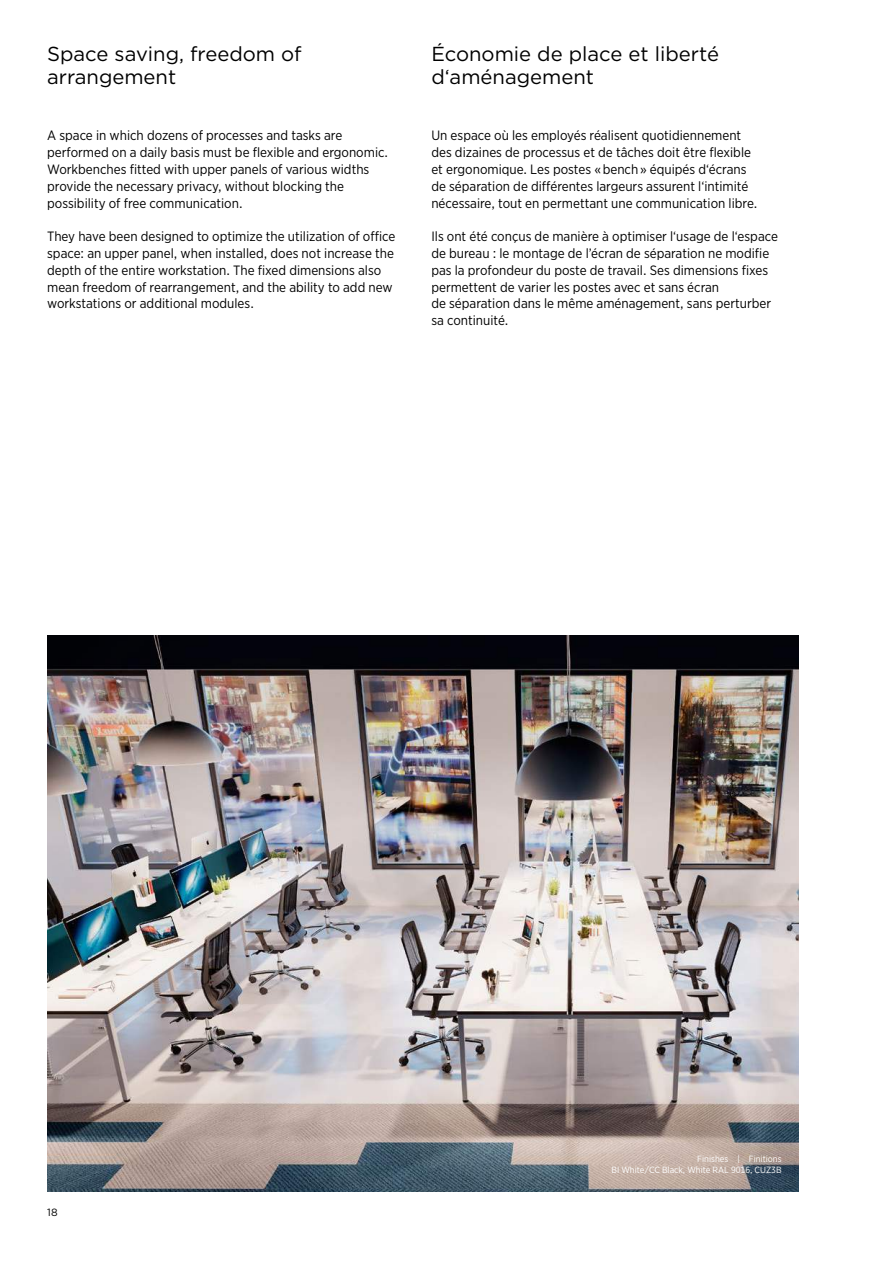
<style>
.page{position:relative;width:893px;height:1263px;background:#fff}
.page>*{position:absolute;margin:0;border:0;box-sizing:border-box;transform-origin:0 0}
.t1{font:20.25px/22.8px "Gotham";color:#000}
.t2{font:13.5px/16.8px "Gotham Narrow";color:#000}
.t3{font:10.5px "Gotham";color:#000}
.t4{font:9px/10.8px "Gotham Narrow";color:#fff;text-align:right}
</style>
<div class="page">
<img style="left:47px;top:635px;width:752px;height:556px">
<h1 class="t1" style="left:47px;top:42px;width:256px">Space saving, freedom of arrangement</h1>
<h1 class="t1" style="left:431px;top:42px;width:289px">Économie de place et liberté d‘aménagement</h1>
<p class="t2" style="left:47px;top:127px;width:342px">A space in which dozens of processes and tasks are performed on a daily basis must be flexible and ergonomic.<br>Workbenches fitted with upper panels of various widths provide the necessary privacy, without blocking the possibility of free communication.</p>
<p class="t2" style="left:47px;top:228px;width:350px">They have been designed to optimize the utilization of office space: an upper panel, when installed, does not increase the depth of the entire workstation. The fixed dimensions also mean freedom of rearrangement, and the ability to add new workstations or additional modules.</p>
<p class="t2" style="left:431px;top:127px;width:327px">Un espace où les employés réalisent quotidiennement des dizaines de processus et de tâches doit être flexible et ergonomique. Les postes « bench » équipés d‘écrans de séparation de différentes largeurs assurent l‘intimité nécessaire, tout en permettant une communication libre.</p>
<p class="t2" style="left:431px;top:228px;width:348px">Ils ont été conçus de manière à optimiser l‘usage de l‘espace de bureau : le montage de l’écran de séparation ne modifie pas la profondeur du poste de travail. Ses dimensions fixes permettent de varier les postes avec et sans écran<br>de séparation dans le même aménagement, sans perturber sa continuité.</p>
<p class="t3" style="left:47px;top:1205px;width:12px">18</p>
<p class="t4" style="left:611px;top:1153px;width:172px">Finishes | Finitions<br>BI White/CC Black, White RAL 9016, CUZ3B</p>
</div>
